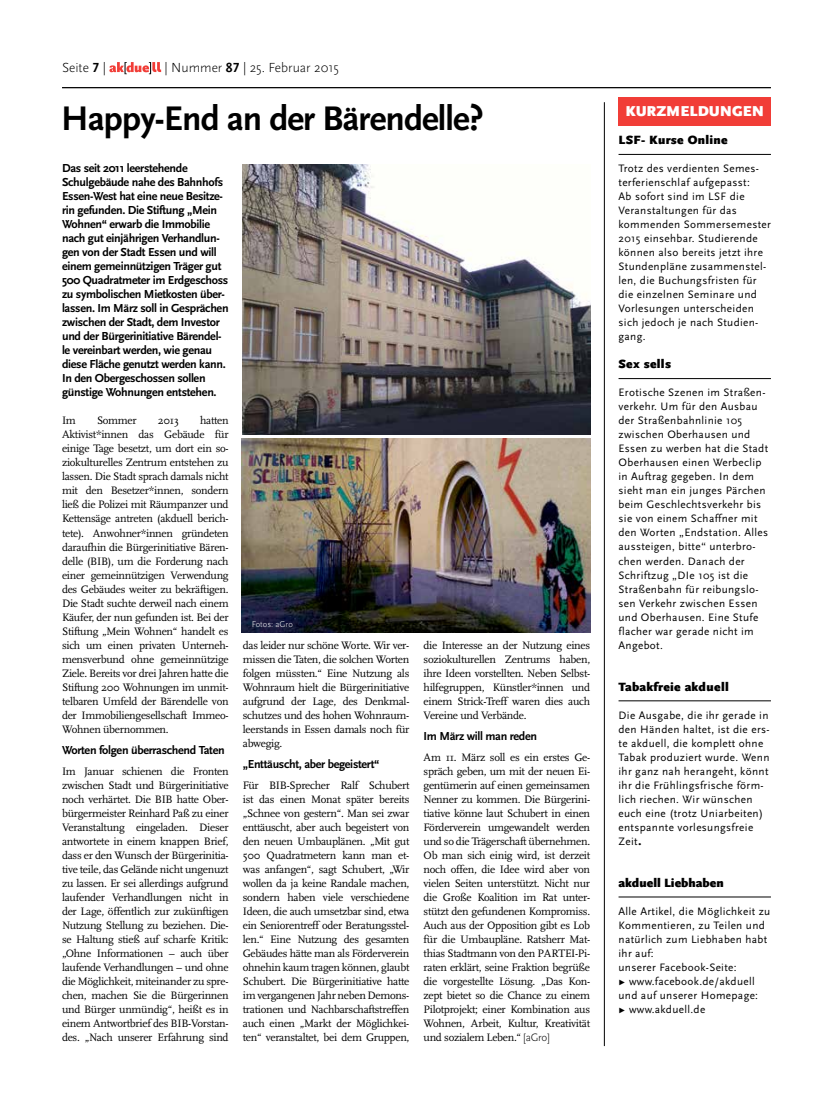
<style>
.page{position:relative;width:833px;height:1117px;background:#fff}
.page>*{position:absolute;margin:0;border:0;box-sizing:border-box;transform-origin:0 0}
.t1{font:700 35.62px "Scala Sans";letter-spacing:-.025em;color:#000}
.t2{font:900 15px "Scala Sans";color:#fff}
.t3{font:300 13.75px "Scala Sans";color:#000}
.t4{font:900 12.5px "Scala Sans";letter-spacing:.025em;color:#000}
.t5{font:900 12.5px "Scala Sans";color:#000}
.t6{font:700 12.12px/14px "Scala Sans";letter-spacing:-.025em;color:#000}
.t7{font:11.25px/14px "Scala";letter-spacing:-.025em;color:#000;text-align:justify}
.t8{font:11.25px/14px "Scala Sans";letter-spacing:.03em;color:#000}
.t9{font:300 8.75px "Scala Sans";color:#fff}
.s1{font-family:"Scala Sans Caps";font-weight:700}
.s2{font-family:"Scala Sans";font-weight:300}
.s3{font-weight:900;font-size:12.5px}
</style>
<div class="page">
<hr style="left:62px;top:87px;width:709px;height:1px;background:#000">
<svg style="left:109px;top:62px;width:52px;height:12px"></svg>
<hr style="left:604px;top:102px;width:1px;height:943px;background:#000">
<div style="left:618px;top:97px;width:153px;height:28px;background:#f13d37"></div>
<hr style="left:618px;top:154px;width:153px;height:1px;background:#000">
<hr style="left:618px;top:378px;width:153px;height:1px;background:#000">
<hr style="left:618px;top:700px;width:153px;height:1px;background:#000">
<hr style="left:618px;top:896px;width:153px;height:1px;background:#000">
<img style="left:243px;top:164px;width:347px;height:270px">
<img style="left:241px;top:438px;width:349px;height:194px">
<p class="t3" style="left:62px;top:60px;width:45px">Seite <span class="s1">7</span> |</p>
<p class="t3" style="left:165px;top:60px;width:176px">| Nummer <span class="s1">87</span> | 25. Februar 2015</p>
<h1 class="t1" style="left:61px;top:99px;width:424px">Happy-End an der Bärendelle?</h1>
<p class="t6" style="left:62px;top:162px;width:168px">Das seit 2011 leerstehende<br>Schulgebäude nahe des Bahnhofs<br>Essen-West hat eine neue Besitze&shy;rin gefunden. Die Stiftung „Mein<br>Wohnen“ erwarb die Immobilie nach gut einjährigen Verhandlun&shy;gen von der Stadt Essen und will einem gemeinnützigen Träger gut<br>500 Quadratmeter im Erdgeschoss zu symbolischen Mietkosten über&shy;lassen. Im März soll in Gesprächen zwischen der Stadt, dem Investor und der Bürgerinitiative Bärendel&shy;le vereinbart werden, wie genau diese Fläche genutzt werden kann.<br>In den Obergeschossen sollen günstige Wohnungen entstehen.</p>
<p class="t7" style="left:62px;top:414px;width:168px;text-indent:138px">hatten Aktivist*innen das Gebäude für einige Tage besetzt, um dort ein so&shy;ziokulturelles Zentrum entstehen zu lassen. Die Stadt sprach damals nicht mit den Besetzer*innen, sondern ließ die Polizei mit Räumpanzer und Kettensäge antreten (akduell berich&shy;tete). Anwohner*innen gründeten daraufhin die Bürgerinitiative Bären&shy;delle (BIB), um die Forderung nach einer gemeinnützigen Verwendung des Gebäudes weiter zu bekräftigen.<br>Die Stadt suchte derweil nach einem Käufer, der nun gefunden ist. Bei der Stiftung „Mein Wohnen“ handelt es sich um einen privaten Unterneh&shy;mensverbund ohne gemeinnützige Ziele. Bereits vor drei Jahren hatte die Stiftung 200 Wohnungen im unmit&shy;telbaren Umfeld der Bärendelle von der Immobiliengesellschaft Immeo-Wohnen übernommen.</p>
<p class="t6" style="left:62px;top:743px;width:164px">Worten folgen überraschend Taten</p>
<p class="t7" style="left:62px;top:764px;width:168px">Im Januar schienen die Fronten zwischen Stadt und Bürgerinitiative noch verhärtet. Die BIB hatte Ober&shy;bürgermeister Reinhard Paß zu einer Veranstaltung eingeladen. Dieser antwortete in einem knappen Brief, dass er den Wunsch der Bürgerinitia&shy;tive teile, das Gelände nicht ungenuzt zu lassen. Er sei allerdings aufgrund laufender Verhandlungen nicht in der Lage, öffentlich zur zukünftigen Nutzung Stellung zu beziehen. Die&shy;se Haltung stieß auf scharfe Kritik: „Ohne Informationen – auch über laufende Verhandlungen – und ohne die Möglichkeit, miteinander zu spre&shy;chen, machen Sie die Bürgerinnen und Bürger unmündig“, heißt es in einem Antwortbrief des BIB-Vorstan&shy;des. „Nach unserer Erfahrung sind</p>
<p class="t7" style="left:62px;top:414px;width:15px">Im</p>
<p class="t7" style="left:97px;top:414px;width:41px">Sommer</p>
<p class="t7" style="left:158px;top:414px;width:23px">2013</p>
<p class="t9" style="left:252px;top:619px;width:43px">Fotos: aGro</p>
<p class="t7" style="left:243px;top:638px;width:168px">das leider nur schöne Worte. Wir ver&shy;missen die Taten, die solchen Worten folgen müssten.“ Eine Nutzung als Wohnraum hielt die Bürgerinitiative aufgrund der Lage, des Denkmal&shy;schutzes und des hohen Wohnraum&shy;leerstands in Essen damals noch für abwegig.</p>
<p class="t6" style="left:243px;top:757px;width:138px">„Enttäuscht, aber begeistert“</p>
<p class="t7" style="left:243px;top:778px;width:168px">Für BIB-Sprecher Ralf Schubert ist das einen Monat später bereits „Schnee von gestern“. Man sei zwar enttäuscht, aber auch begeistert von den neuen Umbauplänen. „Mit gut 500 Quadratmetern kann man et&shy;was anfangen“, sagt Schubert, „Wir wollen da ja keine Randale machen, sondern haben viele verschiedene Ideen, die auch umsetzbar sind, etwa ein Seniorentreff oder Beratungsstel&shy;len.“ Eine Nutzung des gesamten Gebäudes hätte man als Förderverein ohnehin kaum tragen können, glaubt Schubert. Die Bürgerinitiative hatte im vergangenen Jahr neben Demons&shy;trationen und Nachbarschaftstreffen auch einen „Markt der Möglichkei&shy;ten“ veranstaltet, bei dem Gruppen,</p>
<p class="t7" style="left:423px;top:638px;width:168px">die Interesse an der Nutzung eines soziokulturellen Zentrums haben, ihre Ideen vorstellten. Neben Selbst&shy;hilfegruppen, Künstler*innen und einem Strick-Treff waren dies auch Vereine und Verbände.</p>
<p class="t6" style="left:423px;top:729px;width:115px">Im März will man reden</p>
<p class="t7" style="left:423px;top:750px;width:168px">Am 11. März soll es ein erstes Ge&shy;spräch geben, um mit der neuen Ei&shy;gentümerin auf einen gemeinsamen Nenner zu kommen. Die Bürgerini&shy;tiative könne laut Schubert in einen Förderverein umgewandelt werden und so die Trägerschaft übernehmen.<br>Ob man sich einig wird, ist derzeit noch offen, die Idee wird aber von vielen Seiten unterstützt. Nicht nur die Große Koalition im Rat unter&shy;stützt den gefundenen Kompromiss.<br>Auch aus der Opposition gibt es Lob für die Umbaupläne. Ratsherr Mat&shy;thias Stadtmann von den PARTEI-Pi&shy;raten erklärt, seine Fraktion begrüße die vorgestellte Lösung. „Das Kon&shy;zept bietet so die Chance zu einem Pilotprojekt; einer Kombination aus Wohnen, Arbeit, Kultur, Kreativität und sozialem Leben.“ <span class="s2">[aGro]</span></p>
<h2 class="t2" style="left:625px;top:103px;width:140px">kurzmeldungen</h2>
<p class="t4" style="left:618px;top:133px;width:111px">LSF- Kurse Online</p>
<p class="t8" style="left:618px;top:162px;width:154px">Trotz des verdienten Semes&shy;terferienschlaf aufgepasst:<br>Ab sofort sind im LSF die<br>Veranstaltungen für das kommenden Sommersemester<br>2015 einsehbar. Studierende können also bereits jetzt ihre<br>Stundenpläne zusammenstel&shy;len, die Buchungsfristen für die einzelnen Seminare und<br>Vorlesungen unterscheiden sich jedoch je nach Studien&shy;gang.</p>
<p class="t4" style="left:618px;top:357px;width:54px">Sex sells</p>
<p class="t8" style="left:618px;top:386px;width:151px">Erotische Szenen im Straßen&shy;verkehr. Um für den Ausbau der Straßenbahnlinie 105 zwischen Oberhausen und<br>Essen zu werben hat die Stadt<br>Oberhausen einen Werbeclip in Auftrag gegeben. In dem sieht man ein junges Pärchen beim Geschlechtsverkehr bis sie von einem Schaffner mit den Worten „Endstation. Alles aussteigen, bitte“ unterbro&shy;chen werden. Danach der<br>Schriftzug „DIe 105 ist die<br>Straßenbahn für reibungslo&shy;sen Verkehr zwischen Essen und Oberhausen. Eine Stufe flacher war gerade nicht im<br>Angebot.</p>
<p class="t4" style="left:618px;top:679px;width:112px">Tabakfreie akduell</p>
<p class="t8" style="left:618px;top:708px;width:153px">Die Ausgabe, die ihr gerade in den Händen haltet, ist die ers&shy;te akduell, die komplett ohne<br>Tabak produziert wurde. Wenn ihr ganz nah herangeht, könnt ihr die Frühlingsfrische förm&shy;lich riechen. Wir wünschen euch eine (trotz Uniarbeiten) entspannte vorlesungsfreie<br>Zeit<span class="s3">.</span></p>
<p class="t5" style="left:618px;top:875px;width:107px">akduell Liebhaben</p>
<p class="t8" style="left:618px;top:904px;width:153px">Alle Artikel, die Möglichkeit zu<br>Kommentieren, zu Teilen und natürlich zum Liebhaben habt ihr auf:<br>unserer Facebook-Seite:<br>Ω www.facebook.de/akduell und auf unserer Homepage:<br>Ω www.akduell.de</p>
</div>
